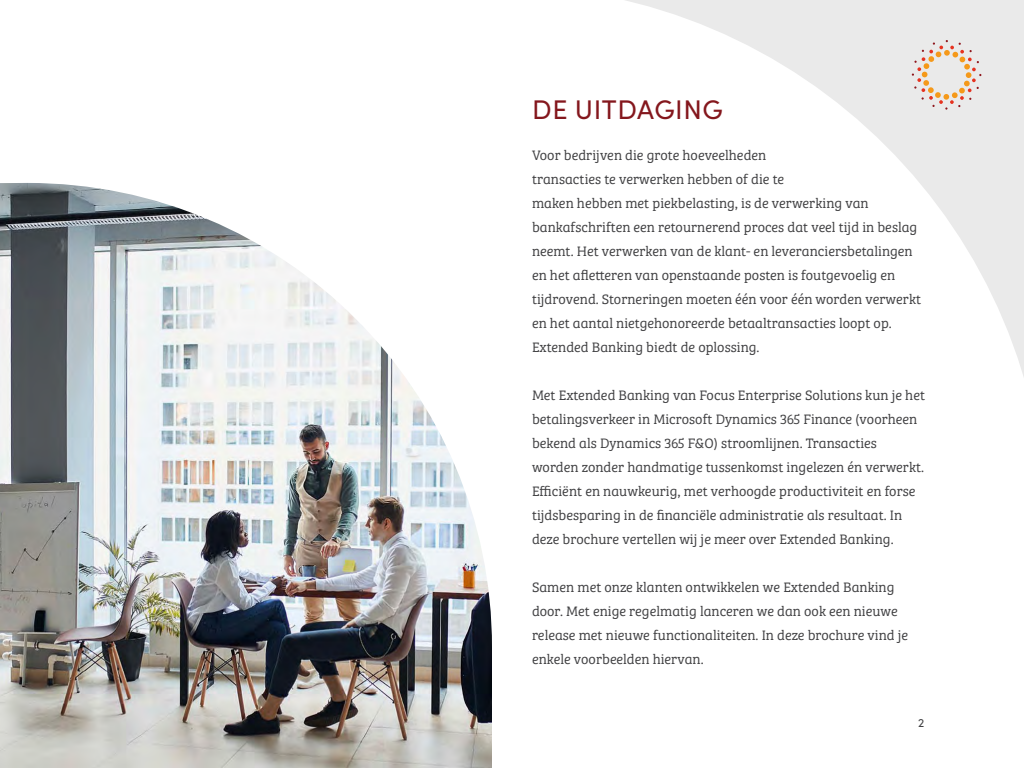
<style>
.page{position:relative;width:1024px;height:768px;background:#fff}
.page>*{position:absolute;margin:0;border:0;box-sizing:border-box;transform-origin:0 0}
.t1{font:27px "Sofia Pro";letter-spacing:.02em;color:#84171d}
.t2{font:14.2px/24px "Bree Serif Lt";color:#414143}
.t3{font:12px "Sofia Pro";color:#414143}
</style>
<div class="page">
<svg style="left:625px;top:0;width:399px;height:377px"></svg>
<svg style="left:912px;top:40px;width:69px;height:70px;background:#e9dace"></svg>
<img style="left:0;top:183px;width:492px;height:585px">
<h1 class="t1" style="left:532px;top:90px;width:192px">DE UITDAGING</h1>
<p class="t2" style="left:532px;top:142px;width:391px">Voor bedrijven die grote hoeveelheden<br>transacties te verwerken hebben of die te<br>maken hebben met piekbelasting, is de verwerking van bankafschriften een retournerend proces dat veel tijd in beslag neemt. Het verwerken van de klant- en leveranciersbetalingen en het afletteren van openstaande posten is foutgevoelig en tijdrovend. Storneringen moeten één voor één worden verwerkt en het aantal nietgehonoreerde betaaltransacties loopt op.<br>Extended Banking biedt de oplossing.</p>
<p class="t2" style="left:532px;top:382px;width:395px">Met Extended Banking van Focus Enterprise Solutions kun je het betalingsverkeer in Microsoft Dynamics 365 Finance (voorheen bekend als Dynamics 365 F&amp;O) stroomlijnen. Transacties worden zonder handmatige tussenkomst ingelezen én verwerkt.<br>Efficiënt en nauwkeurig, met verhoogde productiviteit en forse tijdsbesparing in de financiële administratie als resultaat. In deze brochure vertellen wij je meer over Extended Banking.</p>
<p class="t2" style="left:532px;top:574px;width:378px">Samen met onze klanten ontwikkelen we Extended Banking door. Met enige regelmatig lanceren we dan ook een nieuwe release met nieuwe functionaliteiten. In deze brochure vind je enkele voorbeelden hiervan.</p>
<p class="t3" style="left:918px;top:714px;width:8px">2</p>
</div>
